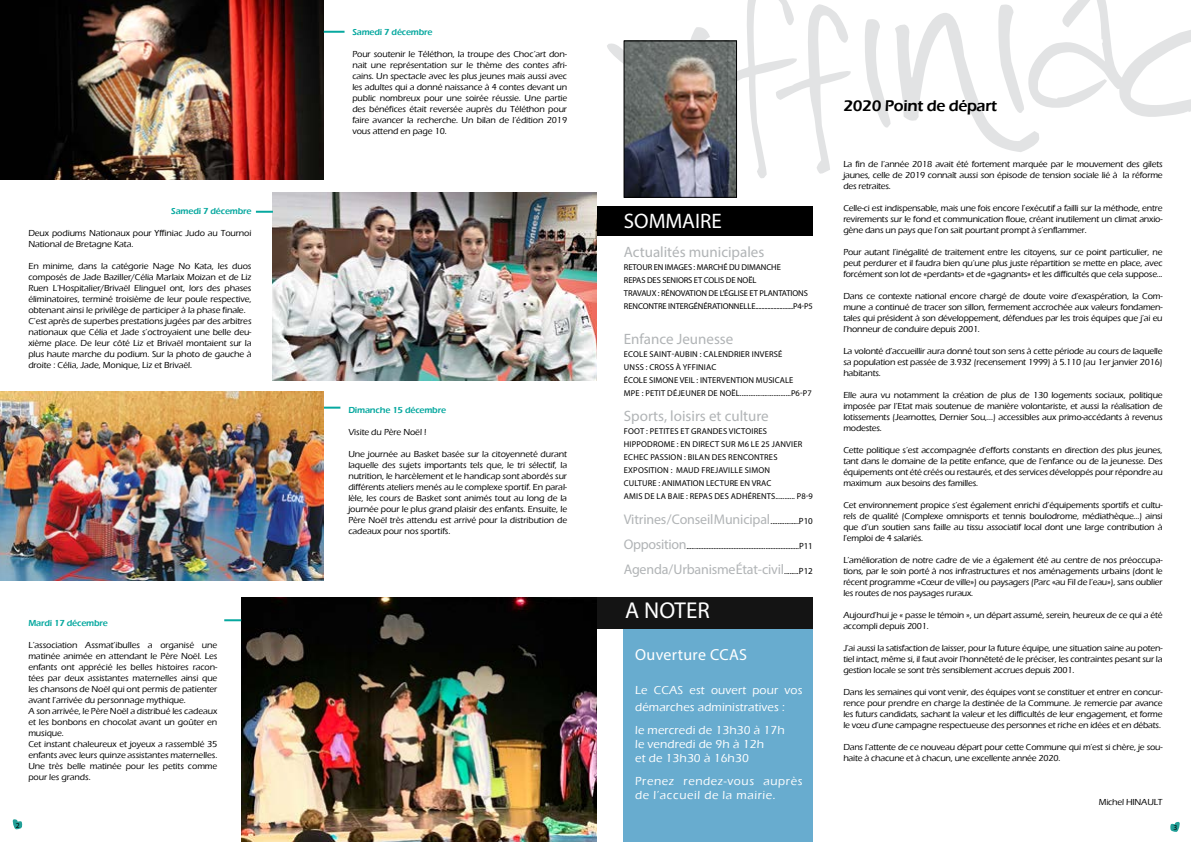
<style>
.page{position:relative;width:1191px;height:842px;background:#fff}
.page>*{position:absolute;margin:0;border:0;box-sizing:border-box;transform-origin:0 0}
.t1{font:23px "Myriad Pro";color:#fff}
.t2{font:21px "Myriad Pro";color:#fff}
.t3{font:600 16px "Eras ITC";letter-spacing:-.02em;color:#000}
.t4{font:16px "Myriad Pro";color:#fff}
.t5{font:15px "Myriad Pro";color:#b1b4b6}
.t6{font:14px "Myriad Pro";letter-spacing:-.01em;color:#b1b4b6}
.t7{font:500 12px/14px "Eras ITC";letter-spacing:.01em;color:#fff}
.t8{font:500 12px/14px "Eras ITC";letter-spacing:.05em;color:#fff}
.t9{font:500 9px/11px "Eras ITC";letter-spacing:-.01em;color:#000;text-align:justify}
.t10{font:9px "Myriad Pro";color:#000}
.t11{font:600 9px "Eras ITC";letter-spacing:-.02em;color:#06a89f}
.t12{font:8.5px/13px "Myriad Pro";letter-spacing:.02em;color:#000}
.t13{font:8.5px/13px "Myriad Pro";letter-spacing:-.01em;color:#000}
.t14{font:7.7px "Myriad Pro";color:#000}
.s1{font-size:9px;color:#000}
.s2{font-size:14px;color:#b1b4b6}
</style>
<div class="page">
<div style="left:595px;top:212px;width:218px;height:24px;background:#000"></div>
<div style="left:595px;top:206px;width:218px;height:23px;background:#000"></div>
<svg style="left:12px;top:819px;width:11px;height:11px"></svg>
<svg style="left:1170px;top:822px;width:10px;height:10px"></svg>
<svg style="left:865px;top:0;width:326px;height:152px"></svg>
<svg style="left:607px;top:0;width:244px;height:196px"></svg>
<img style="left:626px;top:43px;width:108px;height:152px">
<div style="left:624px;top:41px;width:112px;height:156px;border:1px solid #000"></div>
<div style="left:624px;top:629px;width:189px;height:213px;background:#68accf"></div>
<div style="left:595px;top:598px;width:218px;height:31px;background:#141414"></div>
<img style="left:0;top:0;width:323px;height:180px">
<img style="left:273px;top:192px;width:323px;height:189px">
<hr style="left:324px;top:31px;width:20px;height:2px;background:#06a89f">
<svg style="left:256px;top:211px;width:17px;height:2px"></svg>
<svg style="left:323px;top:407px;width:17px;height:2px"></svg>
<img style="left:241px;top:598px;width:355px;height:244px">
<img style="left:0;top:392px;width:323px;height:188px">
<svg style="left:224px;top:619px;width:17px;height:2px"></svg>
<p class="t11" style="left:171px;top:205px;width:82px">Samedi 7 décembre</p>
<p class="t9" style="left:28px;top:227px;width:225px">Deux podiums Nationaux pour Yffiniac Judo au Tournoi<br>National de Bretagne Kata.</p>
<p class="t9" style="left:28px;top:260px;width:225px;text-align:left">En minime, dans la catégorie Nage No Kata, les duos composés de Jade Baziller/Célia Marlaix Moizan et de Liz Ruen L’Hospitalier/Brivaël Elinguel ont, lors des phases éliminatoires, terminé troisième de leur poule respective, obtenant ainsi le privilège de participer à la phase finale.<br>C’est après de superbes prestations jugées par des arbitres nationaux que Célia et Jade s’octroyaient une belle deu&shy;xième place. De leur côté Liz et Brivaël montaient sur la plus haute marche du podium. Sur la photo de gauche à droite : Célia, Jade, Monique, Liz et Brivaël.</p>
<p class="t11" style="left:28px;top:618px;width:81px">Mardi 17 décembre</p>
<p class="t9" style="left:28px;top:640px;width:191px;text-align:left">L’association Assmat’ibulles a organisé une matinée animée en attendant le Père Noël. Les enfants ont apprécié les belles histoires racon&shy;tées par deux assistantes maternelles ainsi que les chansons de Noël qui ont permis de patienter avant l’arrivée du personnage mythique.<br>A son arrivée, le Père Noël a distribué les cadeaux et les bonbons en chocolat avant un goûter en musique.<br>Cet instant chaleureux et joyeux a rassemblé 35 enfants avec leurs quinze assistantes maternelles.<br>Une très belle matinée pour les petits comme pour les grands.</p>
<p class="t14" style="left:16px;top:820px;width:5px">2</p>
<p class="t11" style="left:352px;top:27px;width:82px">Samedi 7 décembre</p>
<p class="t9" style="left:352px;top:49px;width:216px">Pour soutenir le Téléthon, la troupe des Choc’art don&shy;nait une représentation sur le thème des contes afri&shy;cains. Un spectacle avec les plus jeunes mais aussi avec les adultes qui a donné naissance à 4 contes devant un public nombreux pour une soirée réussie. Une partie des bénéfices était reversée auprès du Téléthon pour faire avancer la recherche. Un bilan de l’édition 2019 vous attend en page 10.</p>
<p class="t11" style="left:348px;top:405px;width:99px">Dimanche 15 décembre</p>
<p class="t9" style="left:348px;top:426px;width:80px">Visite du Père Noël !</p>
<p class="t9" style="left:348px;top:448px;width:220px">Une journée au Basket basée sur la citoyenneté durant laquelle des sujets importants tels que, le tri sélectif, la nutrition, le harcèlement et le handicap sont abordés sur différents ateliers menés au le complexe sportif. En paral&shy;lèle, les cours de Basket sont animés tout au long de la journée pour le plus grand plaisir des enfants. Ensuite, le Père Noël très attendu est arrivé pour la distribution de cadeaux pour nos sportifs.</p>
<h2 class="t2" style="left:624px;top:208px;width:14px">SOMMAIRE</h2>
<h3 class="t5" style="left:624px;top:243px;width:142px">ACTUALITÉS MUNICIPALES</h3>
<p class="t13" style="left:624px;top:260px;width:190px">RETOUR EN IMAGES : MARCHÉ DU DIMANCHE<br>REPAS DES SENIORS ET COLIS DE NOËL<br>TRAVAUX : RÉNOVATION DE L’ÉGLISE ET PLANTATIONS RENCONTRE INTERGÉNÉRATIONNELLE.........................P4-P5</p>
<h3 class="t5" style="left:624px;top:330px;width:111px">ENFANCE JEUNESSE</h3>
<p class="t12" style="left:624px;top:347px;width:160px">ECOLE SAINT-AUBIN : CALENDRIER INVERSÉ<br>UNSS : CROSS À YFFINIAC<br>ÉCOLE SIMONE</p>
<p class="t12" style="left:624px;top:373px;width:189px;text-indent:73px">: INTERVENTION MUSICALE<br>MPE : PETIT DÉJEUNER DE NOËL.............................P6-P7</p>
<h3 class="t5" style="left:624px;top:407px;width:146px">SPORTS, LOISIRS ET CULTURE</h3>
<p class="t12" style="left:624px;top:424px;width:180px">FOOT : PETITES ET GRANDES VICTOIRES<br>HIPPODROME : EN DIRECT SUR M6 LE 25 JANVIER<br>ECHEC</p>
<p class="t12" style="left:679px;top:373px;width:5px">VEIL</p>
<p class="t12" style="left:650px;top:450px;width:6px">PASSION</p>
<p class="t12" style="left:684px;top:450px;width:95px">: BILAN DES RENCONTRES</p>
<p class="t12" style="left:624px;top:463px;width:59px">EXPOSITION : MAUD</p>
<p class="t12" style="left:701px;top:463px;width:22px">FREJAVILLE</p>
<p class="t12" style="left:624px;top:463px;width:190px;text-indent:121px">SIMON<br>CULTURE : ANIMATION LECTURE EN VRAC<br>AMIS DE LA BAIE : REPAS DES ADHÉRENTS........... P8-9</p>
<h3 class="t6" style="left:624px;top:511px;width:190px">VITRINES / CONSEIL MUNICIPAL <span class="s1">................P10</span></h3>
<p class="t10" style="left:624px;top:540px;width:190px"><span class="s2">OPPOSITION</span> ...................................................................P11</p>
<h3 class="t6" style="left:624px;top:561px;width:190px">AGENDA / URBANISME ÉTAT-CIVIL <span class="s1">........P12</span></h3>
<h1 class="t1" style="left:625px;top:596px;width:73px">ANOTER</h1>
<h3 class="t4" style="left:635px;top:645px;width:85px">OUVERTURE CCAS</h3>
<h3 class="t7" style="left:635px;top:682px;width:169px;line-height:17px">Le CCAS est ouvert pour vos démarches administratives :</h3>
<h3 class="t7" style="left:635px;top:723px;width:151px">le mercredi de 13h30 à 17h le vendredi de 9h à 12h<br>et de 13h30 à 16h30</h3>
<h3 class="t8" style="left:635px;top:774px;width:169px">Prenez rendez-vous auprès de l’accueil de la mairie.</h3>
<h3 class="t3" style="left:843px;top:96px;width:155px">2020 Point de départ</h3>
<p class="t9" style="left:843px;top:158px;width:321px">La fin de l’année 2018 avait été fortement marquée par le mouvement des gilets jaunes, celle de 2019 connaît aussi son épisode de tension sociale lié à la réforme des retraites.</p>
<p class="t9" style="left:843px;top:202px;width:321px">Celle-ci est indispensable, mais une fois encore l’exécutif a failli sur la méthode, entre revirements sur le fond et communication floue, créant inutilement un climat anxio&shy;gène dans un pays que l’on sait pourtant prompt à s’enflammer.</p>
<p class="t9" style="left:843px;top:246px;width:321px">Pour autant l’inégalité de traitement entre les citoyens, sur ce point particulier, ne peut perdurer et il faudra bien qu’une plus juste répartition se mette en place, avec forcément son lot de «perdants» et de «gagnants» et les difficultés que cela suppose...</p>
<p class="t9" style="left:843px;top:290px;width:321px">Dans ce contexte national encore chargé de doute voire d’exaspération, la Com&shy;mune a continué de tracer son sillon, fermement accrochée aux valeurs fondamen&shy;tales qui président à son développement, défendues par les trois équipes que j’ai eu l’honneur de conduire depuis 2001.</p>
<p class="t9" style="left:843px;top:345px;width:321px">La volonté d’accueillir aura donné tout son sens à cette période au cours de laquelle sa population est passée de 3.932 (recensement 1999) à 5.110 (au 1er janvier 2016) habitants.</p>
<p class="t9" style="left:843px;top:389px;width:321px">Elle aura vu notamment la création de plus de 130 logements sociaux, politique imposée par l’Etat mais soutenue de manière volontariste, et aussi la réalisation de lotissements (Jearnottes, Dernier Sou,…) accessibles aux primo-accédants à revenus modestes.</p>
<p class="t9" style="left:843px;top:444px;width:321px">Cette politique s’est accompagnée d’efforts constants en direction des plus jeunes, tant dans le domaine de la petite enfance, que de l’enfance ou de la jeunesse. Des équipements ont été créés ou restaurés, et des services développés pour répondre au maximum aux besoins des familles.</p>
<p class="t9" style="left:843px;top:499px;width:321px">Cet environnement propice s’est également enrichi d’équipements sportifs et cultu&shy;rels de qualité (Complexe omnisports et tennis boulodrome, médiathèque…) ainsi que d’un soutien sans faille au tissu associatif local dont une large contribution à l’emploi de 4 salariés.</p>
<p class="t9" style="left:843px;top:554px;width:321px">L’amélioration de notre cadre de vie a également été au centre de nos préoccupa&shy;tions, par le soin porté à nos infrastructures et nos aménagements urbains (dont le récent programme «Cœur de ville») ou paysagers (Parc «au Fil de l’eau»), sans oublier les routes de nos paysages ruraux.</p>
<p class="t9" style="left:843px;top:609px;width:321px">Aujourd’hui je « passe le témoin », un départ assumé, serein, heureux de ce qui a été accompli depuis 2001.</p>
<p class="t9" style="left:843px;top:642px;width:321px">J’ai aussi la satisfaction de laisser, pour la future équipe, une situation saine au poten&shy;tiel intact, même si, il faut avoir l’honnêteté de le préciser, les contraintes pesant sur la gestion locale se sont très sensiblement accrues depuis 2001.</p>
<p class="t9" style="left:843px;top:686px;width:321px">Dans les semaines qui vont venir, des équipes vont se constituer et entrer en concur&shy;rence pour prendre en charge la destinée de la Commune. Je remercie par avance les futurs candidats, sachant la valeur et les difficultés de leur engagement, et forme le vœu d’une campagne respectueuse des personnes et riche en idées et en débats.</p>
<p class="t9" style="left:843px;top:741px;width:321px">Dans l’attente de ce nouveau départ pour cette Commune qui m’est si chère, je sou&shy;haite à chacune et à chacun, une excellente année 2020.</p>
<p class="t9" style="left:1098px;top:796px;width:65px">Michel HINAULT</p>
<p class="t14" style="left:1173px;top:823px;width:5px">3</p>
</div>
